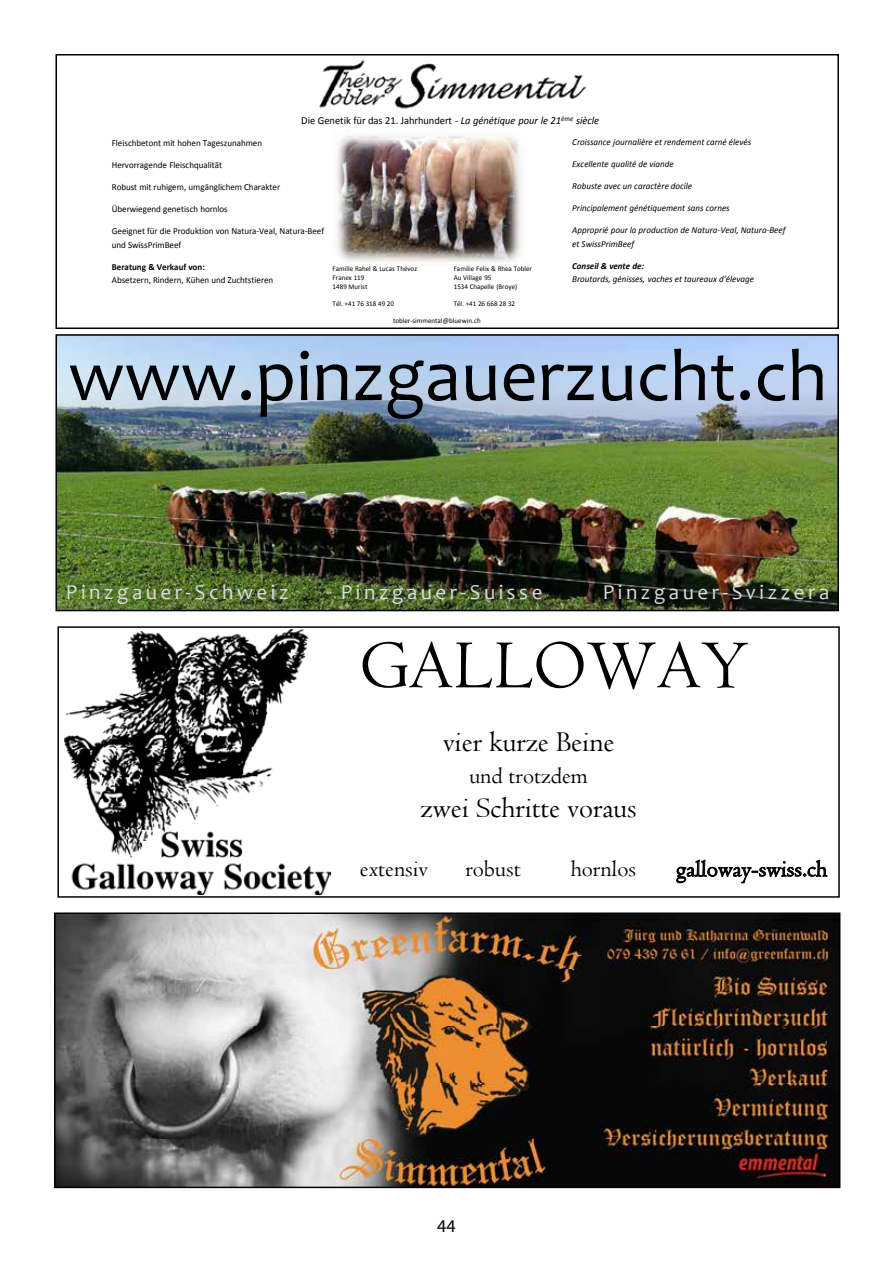
<style>
.page{position:relative;width:893px;height:1263px;background:#fff}
.page>*{position:absolute;margin:0;border:0;box-sizing:border-box;transform-origin:0 0}
.t1{font:74.4px "Candara";color:#000}
.t2{font:71.4px "Centaur";color:#000}
.t3{font:29.85px "Centaur";color:#000}
.t4{font:23.7px "Centaur";color:#000}
.t5{font:21.3px "Candara";letter-spacing:.17em;color:#dbdcdd}
.t6{font:18px "Myriad Pro";color:#000}
.t7{font:10.65px "Calibri";letter-spacing:-.005em;color:#000}
.t8{font:9.3px "Calibri";color:#000}
.t9{font:italic 9.15px/13.4px "Calibri";color:#000}
.t10{font:9.15px "Calibri";letter-spacing:-.005em;color:#000}
.t11{font:700 9.15px "Calibri";color:#000}
.t12{font:italic 700 9.15px "Calibri";letter-spacing:-.005em;color:#000}
.t13{font:7.2px "Calibri";color:#000}
.s1{font-style:italic}
</style>
<div class="page">
<img style="left:59px;top:337px;width:777px;height:271px">
<div style="left:56px;top:334px;width:783px;height:277px;border:2px solid #000"></div>
<img style="left:65px;top:629px;width:265px;height:266px">
<img style="left:57px;top:915px;width:780px;height:270px">
<div style="left:54px;top:912px;width:786px;height:276px;border:2px solid #000"></div>
<img style="left:319px;top:59px;width:268px;height:50px">
<img style="left:337px;top:135px;width:184px;height:127px">
<div style="left:56px;top:54px;width:783px;height:275px;border:2px solid #000"></div>
<p class="t7" style="left:301px;top:113px;width:300px">Die Genetik für das 21. Jahrhundert - <span class="s1">La génétique pour le 21</span><sup>ème</sup> <span class="s1">siècle</span></p>
<p class="t10" style="left:112px;top:136px;width:152px">Fleischbetont mit hohen Tageszunahmen</p>
<p class="t10" style="left:112px;top:159px;width:112px">Hervorragende Fleischqualität</p>
<p class="t10" style="left:112px;top:181px;width:170px">Robust mit ruhigem, umgänglichem Charakter</p>
<p class="t10" style="left:112px;top:203px;width:117px">Überwiegend genetisch hornlos</p>
<p class="t10" style="left:112px;top:225px;width:214px">Geeignet für die Produktion von Natura-Veal, Natura-Beef</p>
<p class="t8" style="left:112px;top:238px;width:71px">und SwissPrimBeef</p>
<p class="t11" style="left:112px;top:260px;width:95px">Beratung &amp; Verkauf von:</p>
<p class="t10" style="left:112px;top:274px;width:163px">Absetzern, Rindern, Kühen und Zuchtstieren</p>
<p class="t13" style="left:333px;top:264px;width:86px">Famille Rahel &amp; Lucas Thévoz</p>
<p class="t13" style="left:454px;top:264px;width:80px">Familie Felix &amp; Rhea Tobler</p>
<p class="t13" style="left:333px;top:272px;width:33px">Franex 119</p>
<p class="t13" style="left:454px;top:272px;width:39px">Au Village 95</p>
<p class="t13" style="left:333px;top:281px;width:36px">1489 Murist</p>
<p class="t13" style="left:454px;top:281px;width:65px">1534 Chapelle (Broye)</p>
<p class="t13" style="left:333px;top:298px;width:63px">Tél. +41 76 318 49 20</p>
<p class="t13" style="left:454px;top:298px;width:63px">Tél. +41 26 668 28 32</p>
<p class="t13" style="left:393px;top:316px;width:89px">tobler-simmental@bluewin.ch</p>
<p class="t9" style="left:572px;top:135px;width:180px">Croissance journalière et rendement carné élevés</p>
<p class="t9" style="left:572px;top:157px;width:103px">Excellente qualité de viande</p>
<p class="t9" style="left:572px;top:179px;width:121px">Robuste avec un caractère docile</p>
<p class="t9" style="left:572px;top:201px;width:159px">Principalement génétiquement sans cornes</p>
<p class="t9" style="left:572px;top:223px;width:215px">Approprié pour la production de Natura-Veal, Natura-Beef et SwissPrimBeef</p>
<p class="t12" style="left:572px;top:259px;width:73px">Conseil &amp; vente de:</p>
<p class="t9" style="left:572px;top:272px;width:183px">Broutards, génisses, vaches et taureaux d’élevage</p>
<h1 class="t1" style="left:68px;top:329px;width:760px">www.pinzgauerzucht.ch</h1>
<h3 class="t5" style="left:66px;top:578px;width:224px">Pinzgauer-Schweiz</h3>
<h3 class="t5" style="left:341px;top:578px;width:203px">Pinzgauer-Suisse</h3>
<h3 class="t5" style="left:603px;top:578px;width:228px">Pinzgauer-Svizzera</h3>
<h2 class="t2" style="left:360px;top:622px;width:390px">GALLOWAY</h2>
<h3 class="t3" style="left:443px;top:724px;width:173px">vier kurze Beine</h3>
<h3 class="t4" style="left:469px;top:761px;width:120px">und trotzdem</h3>
<h3 class="t3" style="left:420px;top:790px;width:218px">zwei Schritte voraus</h3>
<h3 class="t4" style="left:360px;top:854px;width:70px">extensiv</h3>
<h3 class="t4" style="left:465px;top:854px;width:57px">robust</h3>
<h3 class="t4" style="left:571px;top:854px;width:67px">hornlos</h3>
<h3 class="t4" style="left:676px;top:854px;width:152px">galloway-swiss.ch</h3>
<h3 class="t6" style="left:437px;top:1215px;width:20px">44</h3>
</div>
